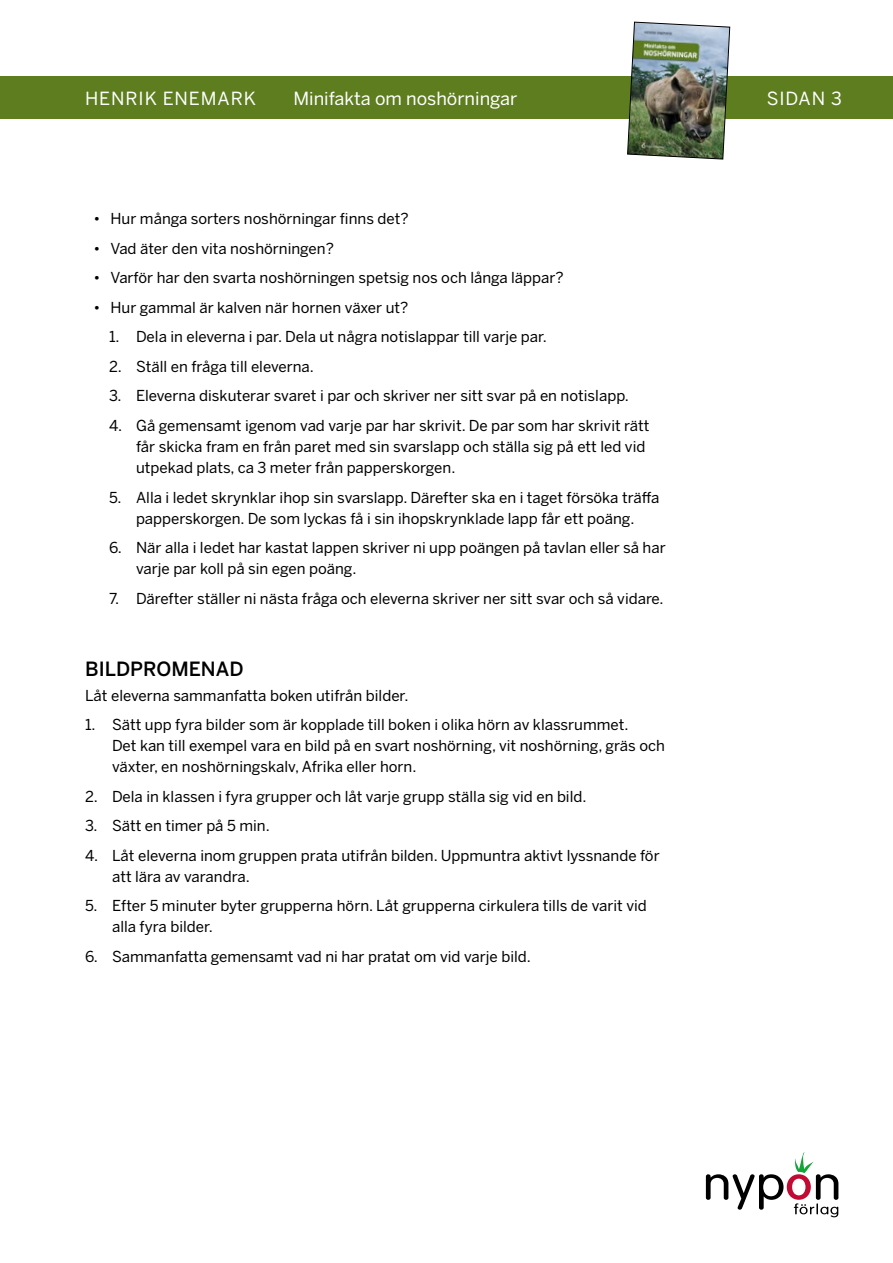
<style>
.page{position:relative;width:893px;height:1263px;background:#fff}
.page>*{position:absolute;margin:0;border:0;box-sizing:border-box;transform-origin:0 0}
.t1{font:500 19.5px "Benton Sans";color:#000}
.t2{font:18px "Benton Sans";color:#fff}
.t3{font:18px "Benton Sans";letter-spacing:.05em;color:#fff}
.t4{font:15px/21px "Benton Sans";color:#000}
</style>
<div class="page">
<svg style="left:706px;top:1152px;width:132px;height:65px"></svg>
<div style="left:0;top:77px;width:893px;height:42px;background:#5e7d1f"></div>
<img style="left:627px;top:21px;width:103px;height:139px">
<p class="t3" style="left:85px;top:87px;width:172px">HENRIK ENEMARK</p>
<p class="t2" style="left:293px;top:87px;width:225px">Minifakta om noshörningar</p>
<p class="t2" style="left:767px;top:87px;width:77px">SIDAN 3</p>
<p class="t4" style="left:94px;top:209px;width:317px">• Hur många sorters noshörningar finns det?</p>
<p class="t4" style="left:94px;top:238px;width:242px">• Vad äter den vita noshörningen?</p>
<p class="t4" style="left:94px;top:268px;width:472px">• Varför har den svarta noshörningen spetsig nos och långa läppar?</p>
<p class="t4" style="left:94px;top:297px;width:316px">• Hur gammal är kalven när hornen växer ut?</p>
<p class="t4" style="left:109px;top:327px;width:439px">1. Dela in eleverna i par. Dela ut några notislappar till varje par.</p>
<p class="t4" style="left:109px;top:356px;width:206px">2. Ställ en fråga till eleverna.</p>
<p class="t4" style="left:109px;top:386px;width:521px">3. Eleverna diskuterar svaret i par och skriver ner sitt svar på en notislapp.</p>
<p class="t4" style="left:136px;top:415px;width:515px;text-indent:-27px">4. Gå gemensamt igenom vad varje par har skrivit. De par som har skrivit rätt får skicka fram en från paret med sin svarslapp och ställa sig på ett led vid utpekad plats, ca 3 meter från papperskorgen.</p>
<p class="t4" style="left:109px;top:487px;width:552px;text-align:center">5. Alla i ledet skrynklar ihop sin svarslapp. Därefter ska en i taget försöka träffa papperskorgen. De som lyckas få i sin ihopskrynklade lapp får ett poäng.</p>
<p class="t4" style="left:136px;top:537px;width:531px;text-indent:-27px">6. När alla i ledet har kastat lappen skriver ni upp poängen på tavlan eller så har varje par koll på sin egen poäng.</p>
<p class="t4" style="left:109px;top:588px;width:556px">7. Därefter ställer ni nästa fråga och eleverna skriver ner sitt svar och så vidare.</p>
<h1 class="t1" style="left:85px;top:656px;width:160px">BILDPROMENAD</h1>
<p class="t4" style="left:85px;top:685px;width:325px">Låt eleverna sammanfatta boken utifrån bilder.</p>
<p class="t4" style="left:112px;top:714px;width:554px;text-indent:-27px">1. Sätt upp fyra bilder som är kopplade till boken i olika hörn av klassrummet.<br>Det kan till exempel vara en bild på en svart noshörning, vit noshörning, gräs och växter, en noshörningskalv, Afrika eller horn.</p>
<p class="t4" style="left:85px;top:786px;width:503px">2. Dela in klassen i fyra grupper och låt varje grupp ställa sig vid en bild.</p>
<p class="t4" style="left:85px;top:815px;width:186px">3. Sätt en timer på 5 min.</p>
<p class="t4" style="left:112px;top:845px;width:549px;text-indent:-27px">4. Låt eleverna inom gruppen prata utifrån bilden. Uppmuntra aktivt lyssnande för att lära av varandra.</p>
<p class="t4" style="left:112px;top:895px;width:536px;text-indent:-27px">5. Efter 5 minuter byter grupperna hörn. Låt grupperna cirkulera tills de varit vid alla fyra bilder.</p>
<p class="t4" style="left:85px;top:946px;width:447px">6. Sammanfatta gemensamt vad ni har pratat om vid varje bild.</p>
</div>
